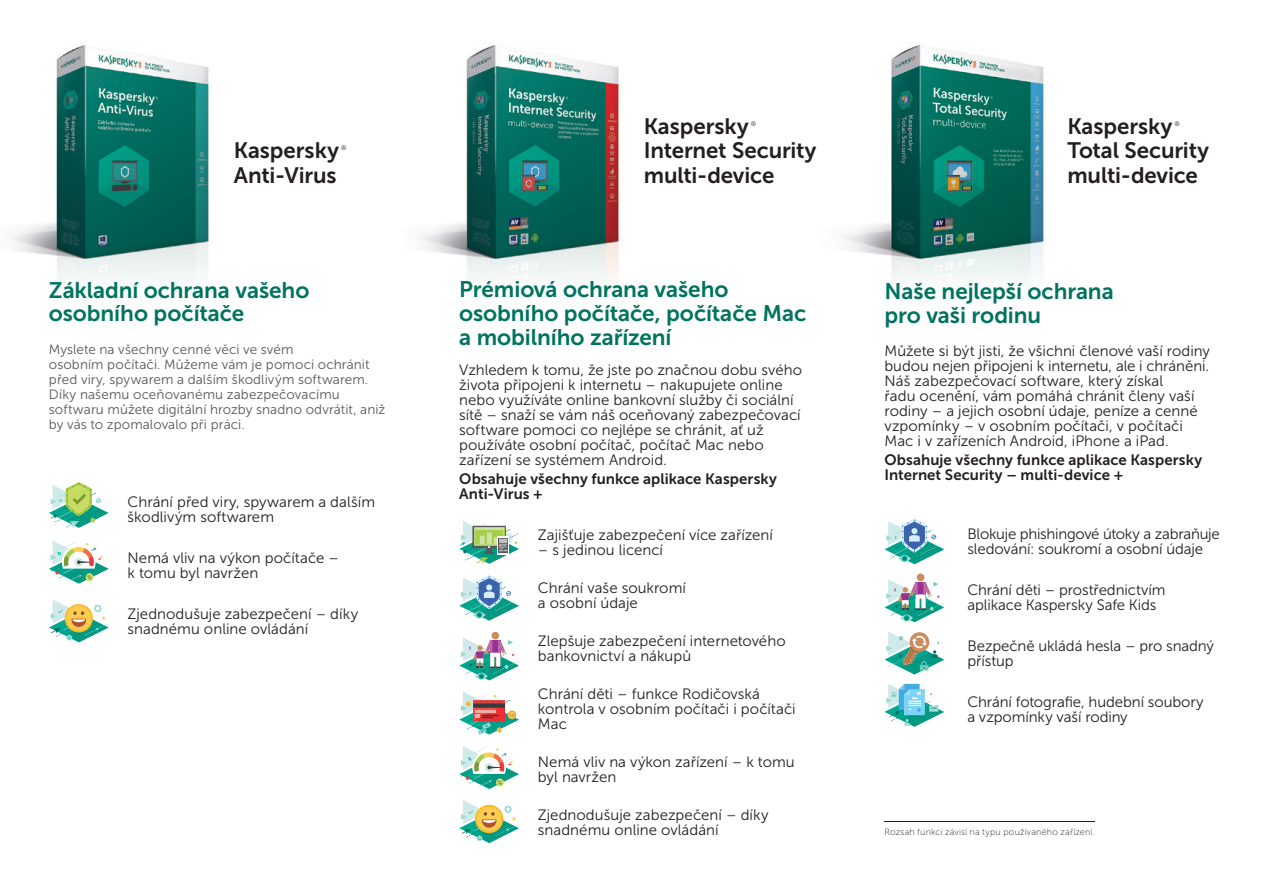
<style>
.page{position:relative;width:1263px;height:893px;background:#fff}
.page>*{position:absolute;margin:0;border:0;box-sizing:border-box;transform-origin:0 0}
.t1{font:22.5px/24px "Museo Sans 700";letter-spacing:-.005em;color:#007360}
.t2{font:22.35px/24.5px "Museo Sans 700";letter-spacing:-.005em;color:#231f20}
.t3{font:15px/15px "Museo Sans 300";color:#231f20}
.t4{font:15px/15px "Museo Sans 700";letter-spacing:.005em;color:#231f20}
.t5{font:13.5px/15px "Museo Sans 300";letter-spacing:.01em;color:#57585a}
.t6{font:9px "Museo Sans 100";letter-spacing:.025em;color:#231f20}
.t7{font:6.45px "Museo Sans 300";color:#231f20}
</style>
<div class="page">
<img style="left:9px;top:45px;width:200px;height:236px">
<img style="left:420px;top:45px;width:199px;height:237px">
<img style="left:844px;top:44px;width:200px;height:240px">
<hr style="left:884px;top:821px;width:211px;height:1px;background:#231f20">
<svg style="left:49px;top:482px;width:60px;height:46px"></svg>
<svg style="left:459px;top:521px;width:60px;height:43px"></svg>
<svg style="left:884px;top:518px;width:60px;height:46px"></svg>
<svg style="left:49px;top:541px;width:60px;height:43px"></svg>
<svg style="left:459px;top:746px;width:60px;height:43px"></svg>
<svg style="left:459px;top:575px;width:60px;height:46px"></svg>
<svg style="left:884px;top:574px;width:60px;height:48px"></svg>
<svg style="left:49px;top:599px;width:60px;height:43px"></svg>
<svg style="left:459px;top:800px;width:60px;height:43px"></svg>
<svg style="left:459px;top:692px;width:60px;height:43px"></svg>
<div style="left:473px;top:703px;width:32px;height:5px;background:#373b3e"></div>
<svg style="left:884px;top:632px;width:60px;height:42px"></svg>
<svg style="left:459px;top:632px;width:60px;height:48px"></svg>
<svg style="left:884px;top:684px;width:60px;height:43px"></svg>
<h2 class="t2" style="left:234px;top:138px;width:107px">Kaspersky</h2>
<p class="t7" style="left:341px;top:145px;width:7px">®</p>
<h2 class="t2" style="left:234px;top:163px;width:104px">Anti-Virus</h2>
<h1 class="t1" style="left:49px;top:279px;width:262px;line-height:22.5px">Základní ochrana vašeho osobního počítače</h1>
<p class="t5" style="left:49px;top:342px;width:338px">Myslete na všechny cenné věci ve svém<br>osobním počítači. Můžeme vám je pomoci ochránit před viry, spywarem a dalším škodlivým softwarem.<br>Díky našemu oceňovanému zabezpečovacímu softwaru můžete digitální hrozby snadno odvrátit, aniž by vás to zpomalovalo při práci.</p>
<p class="t3" style="left:128px;top:494px;width:249px">Chrání před viry, spywarem a dalším škodlivým softwarem</p>
<p class="t3" style="left:128px;top:550px;width:213px">Nemá vliv na výkon počítače – k tomu byl navržen</p>
<p class="t3" style="left:128px;top:606px;width:232px">Zjednodušuje zabezpečení – díky snadnému online ovládání</p>
<h2 class="t2" style="left:644px;top:114px;width:107px">Kaspersky</h2>
<p class="t7" style="left:751px;top:120px;width:7px">®</p>
<h2 class="t2" style="left:644px;top:138px;width:174px">Internet Security multi-device</h2>
<h1 class="t1" style="left:459px;top:277px;width:348px">Prémiová ochrana vašeho osobního počítače, počítače Mac a mobilního zařízení</h1>
<p class="t3" style="left:459px;top:362px;width:344px">Vzhledem k tomu, že jste po značnou dobu svého života připojeni k internetu – nakupujete online nebo využíváte online bankovní služby či sociální sítě – snaží se vám náš oceňovaný zabezpečovací software pomoci co nejlépe se chránit, ať už používáte osobní počítač, počítač Mac nebo zařízení se systémem Android.</p>
<p class="t4" style="left:459px;top:472px;width:319px">Obsahuje všechny funkce aplikace Kaspersky<br>Anti-Virus +</p>
<p class="t3" style="left:538px;top:528px;width:236px">Zajišťuje zabezpečení více zařízení</p>
<p class="t3" style="left:538px;top:543px;width:127px">– s jedinou licencí</p>
<p class="t3" style="left:538px;top:581px;width:150px">Chrání vaše soukromí a osobní údaje</p>
<p class="t3" style="left:538px;top:634px;width:249px">Zlepšuje zabezpečení internetového bankovnictví a nákupů</p>
<p class="t3" style="left:538px;top:686px;width:259px">Chrání děti – funkce Rodičovská kontrola v osobním počítači i počítači<br>Mac</p>
<p class="t3" style="left:538px;top:754px;width:258px">Nemá vliv na výkon zařízení – k tomu byl navržen</p>
<p class="t3" style="left:538px;top:807px;width:232px">Zjednodušuje zabezpečení – díky snadnému online ovládání</p>
<h2 class="t2" style="left:1067px;top:114px;width:107px">Kaspersky</h2>
<p class="t7" style="left:1174px;top:120px;width:7px">®</p>
<h2 class="t2" style="left:1067px;top:138px;width:143px">Total Security multi-device</h2>
<h1 class="t1" style="left:884px;top:279px;width:231px">Naše nejlepší ochrana pro vaši rodinu</h1>
<p class="t3" style="left:884px;top:343px;width:327px">Můžete si být jisti, že všichni členové vaší rodiny budou nejen připojeni k internetu, ale i chráněni.<br>Náš zabezpečovací software, který získal<br>řadu ocenění, vám pomáhá chránit členy vaší rodiny – a jejich osobní údaje, peníze a cenné vzpomínky – v osobním počítači, v počítači Mac i v zařízeních Android, iPhone a iPad.</p>
<p class="t4" style="left:884px;top:452px;width:319px">Obsahuje všechny funkce aplikace Kaspersky<br>Internet Security – multi-device +</p>
<p class="t3" style="left:967px;top:526px;width:254px">Blokuje phishingové útoky a zabraňuje sledování: soukromí a osobní údaje</p>
<p class="t3" style="left:967px;top:582px;width:200px">Chrání děti – prostřednictvím aplikace Kaspersky Safe Kids</p>
<p class="t3" style="left:967px;top:638px;width:248px">Bezpečně ukládá hesla – pro snadný přístup</p>
<p class="t3" style="left:967px;top:694px;width:238px">Chrání fotografie, hudební soubory a vzpomínky vaší rodiny</p>
<p class="t6" style="left:884px;top:827px;width:212px">Rozsah funkcí závisí na typu používaného zařízení.</p>
</div>
